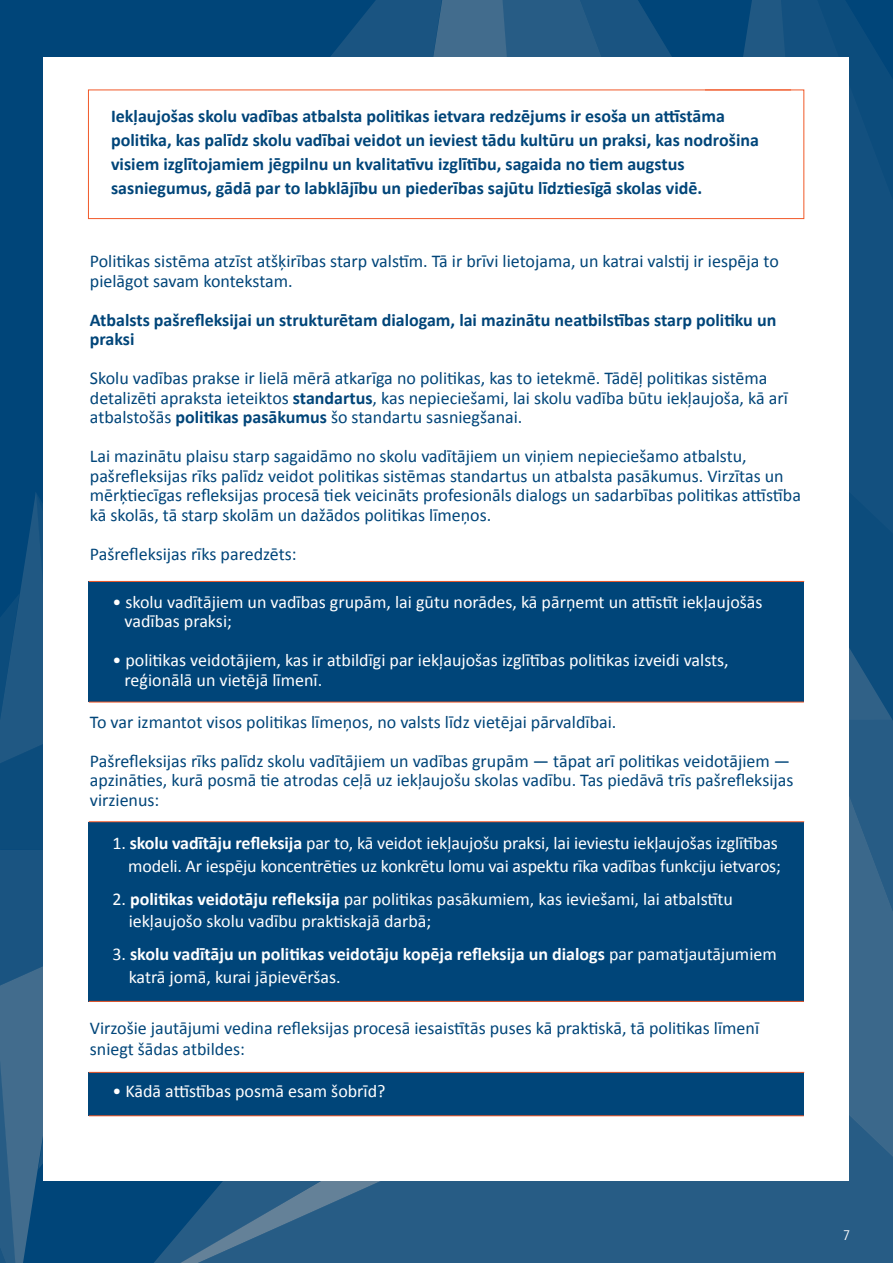
<style>
.page{position:relative;width:893px;height:1263px;background:#fff}
.page>*{position:absolute;margin:0;border:0;box-sizing:border-box;transform-origin:0 0}
.t1{font:18px/19.5px "Calibri";color:#004579}
.t2{font:18px/19.5px "Calibri";color:#fff}
.t3{font:700 18px/24px "Calibri";color:#004579}
.t4{font:700 18px/22.5px "Calibri";color:#fff}
.t5{font:700 13.5px "Letter Gothic Std";color:#fff}
.s1{font-weight:700}
.s2{font-weight:400}
.s3{color:#fff}
</style>
<div class="page">
<div style="left:0;top:0;width:125px;height:491px;background:#004579"></div>
<svg style="left:849px;top:721px;width:44px;height:296px;background:#326288"></svg>
<svg style="left:747px;top:1017px;width:146px;height:246px;background:#2d6087"></svg>
<div style="left:305px;top:1181px;width:442px;height:82px;background:#275c85"></div>
<svg style="left:816px;top:0;width:77px;height:459px;background:#0f4e7d"></svg>
<svg style="left:849px;top:459px;width:44px;height:262px;background:#124f7e"></svg>
<svg style="left:0;top:491px;width:304px;height:772px;background:#215984"></svg>
<svg style="left:692px;top:0;width:124px;height:57px;background:#0e4d7d"></svg>
<svg style="left:512px;top:0;width:180px;height:57px;background:#1a5481"></svg>
<svg style="left:125px;top:0;width:387px;height:57px;background:#0f4e7d"></svg>
<svg style="left:292px;top:0;width:165px;height:57px;background:#15517f"></svg>
<div style="left:44px;top:57px;width:805px;height:1123px;background:#fff"></div>
<div style="left:88px;top:90px;width:716px;height:129px;background:#fff;border:1px solid #f15929"></div>
<div style="left:89px;top:581px;width:715px;height:121px;background:#004579"></div>
<div style="left:89px;top:822px;width:715px;height:179px;background:#004579"></div>
<hr style="left:705px;top:90px;width:86px;height:1px;background:#f15929">
<hr style="left:89px;top:1001px;width:715px;height:1px;background:#f15929">
<hr style="left:89px;top:581px;width:715px;height:1px;background:#f15929">
<hr style="left:89px;top:702px;width:715px;height:1px;background:#f15929">
<hr style="left:89px;top:821px;width:715px;height:1px;background:#f15929">
<div style="left:89px;top:1072px;width:715px;height:44px;background:#004579"></div>
<hr style="left:89px;top:1072px;width:715px;height:1px;background:#f15929">
<hr style="left:89px;top:1115px;width:715px;height:1px;background:#f15929">
<p class="t3" style="left:111px;top:103px;width:649px">Iekļaujošas skolu vadības atbalsta politikas ietvara redzējums ir esoša un attīstāma politika, kas palīdz skolu vadībai veidot un ieviest tādu kultūru un praksi, kas nodrošina visiem izglītojamiem jēgpilnu un kvalitatīvu izglītību, sagaida no tiem augstus sasniegumus, gādā par to labklājību un piederības sajūtu līdztiesīgā skolas vidē.</p>
<p class="t1" style="left:90px;top:250px;width:690px">Politikas sistēma atzīst atšķirības starp valstīm. Tā ir brīvi lietojama, un katrai valstij ir iespēja to pielāgot savam kontekstam.</p>
<h3 class="t3" style="left:90px;top:309px;width:688px;line-height:19.5px">Atbalsts pašrefleksijai un strukturētam dialogam, lai mazinātu neatbilstības starp politiku un praksi</h3>
<p class="t1" style="left:90px;top:367px;width:699px">Skolu vadības prakse ir lielā mērā atkarīga no politikas, kas to ietekmē. Tādēļ politikas sistēma detalizēti apraksta ieteiktos <span class="s1">standartus</span>, kas nepieciešami, lai skolu vadība būtu iekļaujoša, kā arī atbalstošās <span class="s1">politikas pasākumus</span> šo standartu sasniegšanai.</p>
<p class="t1" style="left:90px;top:445px;width:713px">Lai mazinātu plaisu starp sagaidāmo no skolu vadītājiem un viņiem nepieciešamo atbalstu, pašrefleksijas rīks palīdz veidot politikas sistēmas standartus un atbalsta pasākumus. Virzītas un mērķtiecīgas refleksijas procesā tiek veicināts profesionāls dialogs un sadarbības politikas attīstība kā skolās, tā starp skolām un dažādos politikas līmeņos.</p>
<p class="t1" style="left:90px;top:543px;width:208px">Pašrefleksijas rīks paredzēts:</p>
<p class="t2" style="left:125px;top:591px;width:639px;text-indent:-12px">• skolu vadītājiem un vadības grupām, lai gūtu norādes, kā pārņemt un attīstīt iekļaujošās vadības praksi;</p>
<p class="t2" style="left:125px;top:649px;width:606px;text-indent:-12px">• politikas veidotājiem, kas ir atbildīgi par iekļaujošas izglītības politikas izveidi valsts, reģionālā un vietējā līmenī.</p>
<p class="t1" style="left:90px;top:701px;width:702px;line-height:39px">To var izmantot visos politikas līmeņos, no valsts līdz vietējai pārvaldībai.<br>Pašrefleksijas rīks palīdz skolu vadītājiem un vadības grupām — tāpat arī politikas veidotājiem —</p>
<p class="t1" style="left:90px;top:769px;width:705px">apzināties, kurā posmā tie atrodas ceļā uz iekļaujošu skolas vadību. Tas piedāvā trīs pašrefleksijas virzienus:</p>
<p class="t2" style="left:112px;top:831px;width:670px;line-height:22.5px;text-align:right">1. <span class="s1">skolu vadītāju refleksija</span> par to, kā veidot iekļaujošu praksi, lai ieviestu iekļaujošas izglītības modeli. Ar iespēju koncentrēties uz konkrētu lomu vai aspektu rīka vadības funkciju ietvaros;</p>
<p class="t2" style="left:129px;top:886px;width:606px;line-height:22.5px;text-indent:-16px">2. <span class="s1">politikas veidotāju refleksija</span> par politikas pasākumiem, kas ieviešami, lai atbalstītu iekļaujošo skolu vadību praktiskajā darbā;</p>
<p class="t4" style="left:129px;top:942px;width:650px;text-indent:-16px"><span class="s2">3.</span> skolu vadītāju un politikas veidotāju kopēja refleksija un dialogs <span class="s2">par pamatjautājumiem katrā jomā, kurai jāpievēršas.</span></p>
<p class="t1" style="left:90px;top:1016px;width:671px;line-height:21px">Virzošie jautājumi vedina refleksijas procesā iesaistītās puses kā praktiskā, tā politikas līmenī sniegt šādas atbildes:<span class="s3">Where are we now?</span></p>
<p class="t2" style="left:112px;top:1080px;width:275px">• Kādā attīstības posmā esam šobrīd?</p>
<p class="t5" style="left:843px;top:1226px;width:10px">7</p>
</div>
